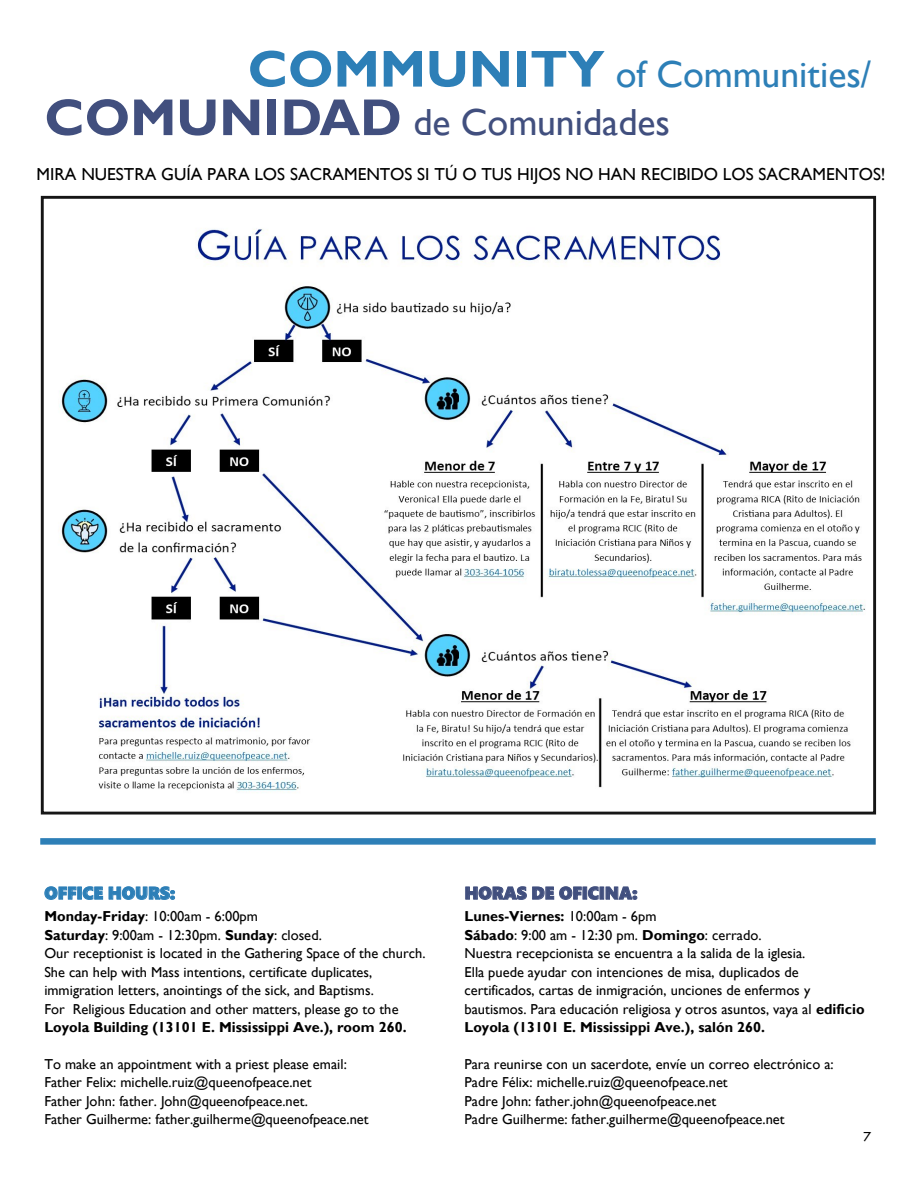
<style>
.page{position:relative;width:918px;height:1188px;background:#fff}
.page>*{position:absolute;margin:0;border:0;box-sizing:border-box;transform-origin:0 0}
.t1{font:37.65px/48.4px "Gill Sans";color:#2d7fb7}
.t2{font:17.4px "Gill Sans";color:#000}
.t3{font:17.4px "Segoe UI Black";color:#414f7e}
.t4{font:17.4px "Segoe UI Black";color:#2d7fb7}
.t5{font:14.4px/18.5px "Gill Sans";color:#000}
.t6{font:14.4px "Tw Cen";color:#000}
.s1{font-weight:700;font-size:52.2px}
.s2{font-weight:700;font-size:52.2px;color:#414f7e}
.s3{color:#414f7e}
.s4{font-weight:700}
</style>
<div class="page">
<div style="left:40px;top:838px;width:836px;height:7px;background:#2d7fb7"></div>
<img style="left:59px;top:229px;width:806px;height:562px">
<div style="left:41px;top:196px;width:835px;height:619px;border:3px solid #161616"></div>
<p class="t1" style="left:44px;top:50px;width:829px;text-indent:203px"><span class="s1">COMMUNITY</span> of Communities/<br><span class="s2">COMUNIDAD</span> <span class="s3">de Comunidades</span></p>
<p class="t2" style="left:37px;top:164px;width:851px">MIRA NUESTRA GUÍA PARA LOS SACRAMENTOS SI TÚ O TUS HIJOS NO HAN RECIBIDO LOS SACRAMENTOS!</p>
<p class="t4" style="left:44px;top:880px;width:132px">OFFICE HOURS:</p>
<p class="t5" style="left:44px;top:907px;width:383px"><span class="s4">Monday-Friday</span>: 10:00am - 6:00pm<br><span class="s4">Saturday</span>: 9:00am - 12:30pm. <span class="s4">Sunday</span>: closed.<br>Our receptionist is located in the Gathering Space of the church.<br>She can help with Mass intentions, certificate duplicates, immigration letters, anointings of the sick, and Baptisms.<br>For Religious Education and other matters, please go to the <span class="s4">Loyola Building (13101 E. Mississippi Ave.), room 260.</span></p>
<p class="t5" style="left:44px;top:1055px;width:326px">To make an appointment with a priest please email:<br>Father Felix: michelle.ruiz@queenofpeace.net<br>Father John: father. John@queenofpeace.net.<br>Father Guilherme: father.guilherme@queenofpeace.net</p>
<p class="t3" style="left:465px;top:880px;width:175px">HORAS DE OFICINA:</p>
<p class="t5" style="left:465px;top:907px;width:402px"><span class="s4">Lunes-Viernes:</span> 10:00am - 6pm<br><span class="s4">Sábado</span>: 9:00 am - 12:30 pm. <span class="s4">Domingo</span>: cerrado.<br>Nuestra recepcionista se encuentra a la salida de la iglesia.<br>Ella puede ayudar con intenciones de misa, duplicados de certificados, cartas de inmigración, unciones de enfermos y bautismos. Para educación religiosa y otros asuntos, vaya al <span class="s4">edificio Loyola (13101 E. Mississippi Ave.), salón 260.</span></p>
<p class="t5" style="left:465px;top:1055px;width:371px">Para reunirse con un sacerdote, envíe un correo electrónico a:<br>Padre Félix: michelle.ruiz@queenofpeace.net<br>Padre John: father.john@queenofpeace.net<br>Padre Guilherme: father.guilherme@queenofpeace.net</p>
<p class="t6" style="left:863px;top:1127px;width:9px">7</p>
</div>
